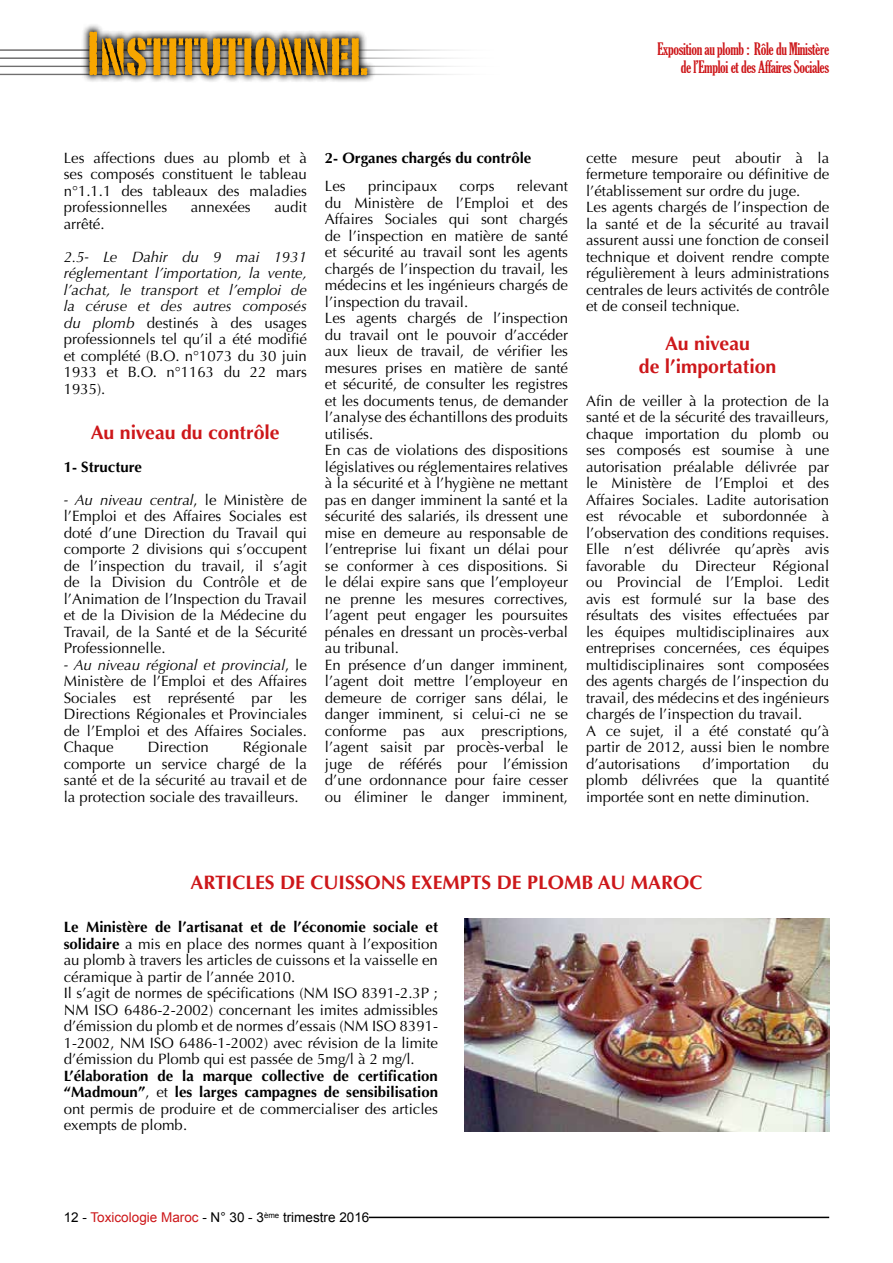
<style>
.page{position:relative;width:893px;height:1263px;background:#fff}
.page>*{position:absolute;margin:0;border:0;box-sizing:border-box;transform-origin:0 0}
.t1{font:60.75px "Portago ITCTT";color:#f7a600}
.t2{font:700 19.5px/22.5px "Optima";color:#cd171a;text-align:center}
.t3{font:extra-condensed 16.5px/18px "Gloucester";letter-spacing:-.02em;color:#cd171a;text-align:right}
.t4{font:15px/16.5px "Optima";color:#000;text-align:justify}
.t5{font:italic 15px/16.5px "Optima";color:#000;text-align:justify}
.t6{font:700 15px/16.5px "Optima";color:#000;text-align:justify}
.t7{font:13.5px "Arial";color:#000}
.s1{font-style:normal}
.s2{font-style:italic}
.s3{font-weight:700}
.s4{font-weight:400}
.s5{color:#cd171a}
</style>
<div class="page">
<hr style="left:0;top:49px;width:513px;height:2px;background:#706f6f">
<hr style="left:0;top:57px;width:513px;height:2px;background:#706f6f">
<hr style="left:0;top:66px;width:513px;height:1px;background:#706f6f">
<hr style="left:0;top:74px;width:513px;height:1px;background:#706f6f">
<hr style="left:369px;top:1217px;width:460px;height:1px;background:#000">
<img style="left:464px;top:918px;width:365px;height:213px">
<svg style="left:81px;top:24px;width:295px;height:58px"></svg>
<h1 class="t1" style="left:87px;top:16px;width:282px">Institutionnel</h1>
<p class="t3" style="left:657px;top:40px;width:173px">Exposition au plomb : Rôle du Ministère de l’Emploi et des Affaires Sociales</p>
<p class="t4" style="left:64px;top:150px;width:245px">Les affections dues au plomb et à ses composés constituent le tableau n°1.1.1 des tableaux des maladies professionnelles</p>
<p class="t4" style="left:191px;top:199px;width:62px">annexées</p>
<p class="t4" style="left:274px;top:199px;width:34px">audit</p>
<p class="t4" style="left:64px;top:216px;width:42px">arrêté.</p>
<p class="t5" style="left:64px;top:249px;width:245px">2.5- Le Dahir du 9 mai 1931 réglementant l’importation, la vente, l’achat, le transport et l’emploi de la céruse et des autres composés du plomb <span class="s1">destinés à des usages professionnels tel qu’il a été modifié et complété (B.O. n°1073 du 30 juin 1933 et B.O. n°1163 du 22 mars 1935).</span></p>
<h2 class="t2" style="left:91px;top:421px;width:190px">Au niveau du contrôle</h2>
<p class="t6" style="left:64px;top:459px;width:80px">1- Structure</p>
<p class="t4" style="left:64px;top:492px;width:245px"><span class="s2">- Au niveau central</span>, le Ministère de l’Emploi et des Affaires Sociales est doté d’une Direction du Travail qui comporte 2 divisions qui s’occupent de l’inspection du travail, il s’agit de la Division du Contrôle et de l’Animation de l’Inspection du Travail et de la Division de la Médecine du Travail, de la Santé et de la Sécurité Professionnelle.</p>
<p class="t4" style="left:64px;top:657px;width:245px"><span class="s2">- Au niveau régional et provincial</span>, le Ministère de l’Emploi et des Affaires Sociales est représenté par les Directions Régionales et Provinciales de l’Emploi et des Affaires Sociales.<br>Chaque</p>
<p class="t4" style="left:64px;top:739px;width:245px;text-indent:179px">Régionale comporte un service chargé de la santé et de la sécurité au travail et de la protection sociale des travailleurs.</p>
<p class="t4" style="left:148px;top:739px;width:62px">Direction</p>
<p class="t6" style="left:325px;top:150px;width:208px">2- Organes chargés du contrôle</p>
<p class="t4" style="left:325px;top:178px;width:22px">Les</p>
<p class="t4" style="left:368px;top:178px;width:71px">principaux</p>
<p class="t4" style="left:459px;top:178px;width:37px">corps</p>
<p class="t4" style="left:325px;top:178px;width:245px;text-align:left;text-indent:192px">relevant du Ministère de l’Emploi et des Affaires Sociales qui sont chargés de l’inspection en matière de santé et sécurité au travail sont les agents chargés de l’inspection du travail, les médecins et les ingénieurs chargés de l’inspection du travail.<br>Les agents chargés de l’inspection du travail ont le pouvoir d’accéder aux lieux de travail, de vérifier les mesures prises en matière de santé et sécurité, de consulter les registres et les documents tenus, de demander l’analyse des échantillons des produits utilisés.<br>En cas de violations des dispositions législatives ou réglementaires relatives à la sécurité et à l’hygiène ne mettant pas en danger imminent la santé et la sécurité des salariés, ils dressent une mise en demeure au responsable de l’entreprise lui fixant un délai pour se conformer à ces dispositions. Si le délai expire sans que l’employeur ne prenne les mesures correctives, l’agent peut engager les poursuites pénales en dressant un procès-verbal au tribunal.<br>En présence d’un danger imminent, l’agent doit mettre l’employeur en demeure de corriger sans délai, le danger imminent, si celui-ci ne se conforme pas aux prescriptions, l’agent saisit par procès-verbal le juge de référés pour l’émission d’une ordonnance pour faire cesser ou éliminer le danger imminent,</p>
<p class="t4" style="left:586px;top:150px;width:245px;text-align:left">cette mesure peut aboutir à la fermeture temporaire ou définitive de l’établissement sur ordre du juge.<br>Les agents chargés de l’inspection de la santé et de la sécurité au travail assurent aussi une fonction de conseil technique et doivent rendre compte régulièrement à leurs administrations centrales de leurs activités de contrôle et de conseil technique.</p>
<h2 class="t2" style="left:639px;top:333px;width:139px">Au niveau<br>de l’importation</h2>
<p class="t4" style="left:586px;top:393px;width:245px;text-align:left">Afin de veiller à la protection de la santé et de la sécurité des travailleurs, chaque importation du plomb ou ses composés est soumise à une autorisation préalable délivrée par le Ministère de l’Emploi et des Affaires Sociales. Ladite autorisation est révocable et subordonnée à l’observation des conditions requises.<br>Elle n’est délivrée qu’après avis favorable du Directeur Régional ou Provincial de l’Emploi. Ledit avis est formulé sur la base des résultats des visites effectuées par les équipes multidisciplinaires aux entreprises concernées, ces équipes multidisciplinaires sont composées des agents chargés de l’inspection du travail, des médecins et des ingénieurs chargés de l’inspection du travail.<br>A ce sujet, il a été constaté qu’à partir de 2012, aussi bien le nombre d’autorisations</p>
<p class="t4" style="left:586px;top:756px;width:245px;text-indent:226px">du plomb délivrées que la quantité importée sont en nette diminution.</p>
<p class="t4" style="left:703px;top:756px;width:89px">d’importation</p>
<h2 class="t2" style="left:190px;top:871px;width:513px">ARTICLES DE CUISSONS EXEMPTS DE PLOMB AU MAROC</h2>
<p class="t4" style="left:64px;top:919px;width:376px;text-align:left"><span class="s3">Le Ministère de l’artisanat et de l’économie sociale et solidaire</span> a mis en place des normes quant à l’exposition au plomb à travers les articles de cuissons et la vaisselle en céramique à partir de l’année 2010.<br>Il s’agit de normes de spécifications (NM ISO 8391-2.3P ; NM ISO 6486-2-2002) concernant les imites admissibles d’émission du plomb et de normes d’essais (NM ISO 8391- 1-2002, NM ISO 6486-1-2002) avec révision de la limite d’émission du Plomb qui est passée de 5mg/l à 2 mg/l.</p>
<p class="t6" style="left:64px;top:1068px;width:376px">L’élaboration de la marque collective de certification “Madmoun”<span class="s4">, et</span> les larges campagnes de sensibilisation <span class="s4">ont permis de produire et de commercialiser des articles exempts de plomb.</span></p>
<p class="t7" style="left:64px;top:1209px;width:307px">12 - <span class="s5">Toxicologie Maroc</span> - N° 30 - 3<sup>ème</sup> trimestre 2016</p>
</div>
